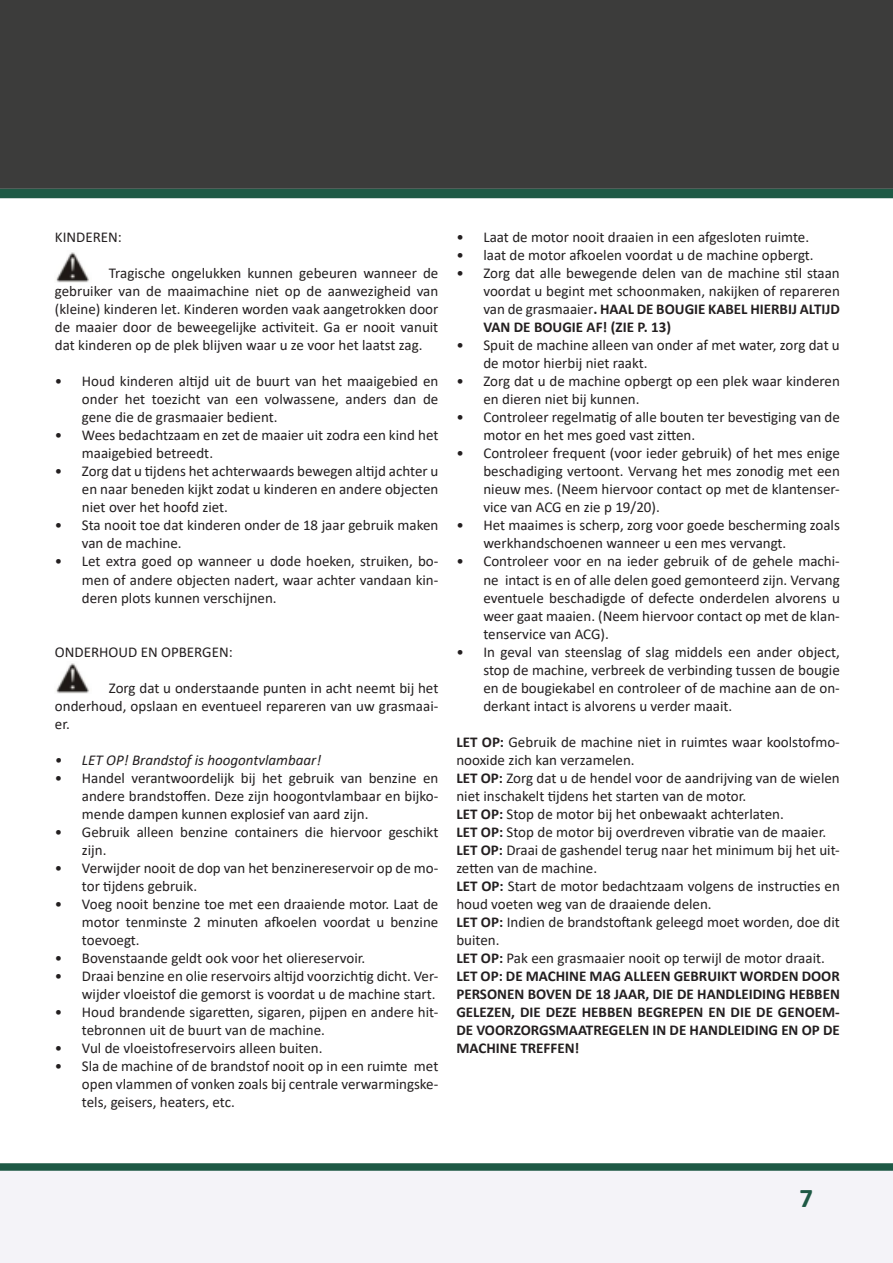
<style>
.page{position:relative;width:893px;height:1263px;background:#fff}
.page>*{position:absolute;margin:0;border:0;box-sizing:border-box;transform-origin:0 0}
.t1{font:700 27px "Calibri";color:#1e5945}
.t2{font:15px/18px "Calibri";color:#231f20;text-align:justify}
.t3{font:italic 15px "Calibri";color:#231f20}
.s1{font-weight:700}
</style>
<div class="page">
<svg style="left:0;top:1163px;width:893px;height:100px"></svg>
<div style="left:0;top:0;width:893px;height:189px;background:#3c3c3b"></div>
<div style="left:0;top:189px;width:893px;height:9px;background:#1e5945"></div>
<img style="left:56px;top:252px;width:34px;height:30px">
<img style="left:56px;top:663px;width:34px;height:30px">
<p class="t2" style="left:55px;top:229px;width:68px">KINDEREN:</p>
<p class="t2" style="left:55px;top:265px;width:385px;text-indent:54px">Tragische ongelukken kunnen gebeuren wanneer de gebruiker van de maaimachine niet op de aanwezigheid van (kleine) kinderen let. Kinderen worden vaak aangetrokken door de maaier door de beweegelijke activiteit. Ga er nooit vanuit dat kinderen op de plek blijven waar u ze voor het laatst zag.</p>
<p class="t2" style="left:82px;top:373px;width:358px;text-indent:-27px">• Houd kinderen altijd uit de buurt van het maaigebied en onder het toezicht van een volwassene, anders dan de gene die de grasmaaier bedient.</p>
<p class="t2" style="left:82px;top:427px;width:358px;text-indent:-27px">• Wees bedachtzaam en zet de maaier uit zodra een kind het maaigebied betreedt.</p>
<p class="t2" style="left:82px;top:463px;width:358px;text-indent:-27px">• Zorg dat u tijdens het achterwaards bewegen altijd achter u en naar beneden kijkt zodat u kinderen en andere objecten niet over het hoofd ziet.</p>
<p class="t2" style="left:82px;top:517px;width:358px;text-indent:-27px">• Sta nooit toe dat kinderen onder de 18 jaar gebruik maken van de machine.</p>
<p class="t2" style="left:82px;top:553px;width:358px;text-indent:-27px">• Let extra goed op wanneer u dode hoeken, struiken, bo&shy;men of andere objecten nadert, waar achter vandaan kin&shy;deren plots kunnen verschijnen.</p>
<p class="t2" style="left:55px;top:643px;width:179px">ONDERHOUD EN OPBERGEN:</p>
<p class="t2" style="left:55px;top:679px;width:385px;text-indent:54px">Zorg dat u onderstaande punten in acht neemt bij het onderhoud, opslaan en eventueel repareren van uw grasmaai&shy;er.</p>
<p class="t3" style="left:55px;top:754px;width:268px">• LET OP! Brandstof is hoogontvlambaar!</p>
<p class="t2" style="left:82px;top:769px;width:358px;text-indent:-27px">• Handel verantwoordelijk bij het gebruik van benzine en andere brandstoffen. Deze zijn hoogontvlambaar en bijko&shy;mende dampen kunnen explosief van aard zijn.</p>
<p class="t2" style="left:82px;top:823px;width:358px;text-indent:-27px">• Gebruik alleen benzine containers die hiervoor geschikt zijn.</p>
<p class="t2" style="left:82px;top:859px;width:358px;text-indent:-27px">• Verwijder nooit de dop van het benzinereservoir op de mo&shy;tor tijdens gebruik.</p>
<p class="t2" style="left:82px;top:895px;width:358px;text-indent:-27px">• Voeg nooit benzine toe met een draaiende motor. Laat de motor tenminste 2 minuten afkoelen voordat u benzine toevoegt.</p>
<p class="t2" style="left:55px;top:949px;width:312px">• Bovenstaande geldt ook voor het oliereservoir.</p>
<p class="t2" style="left:55px;top:967px;width:385px;text-align:right">• Draai benzine en olie reservoirs altijd voorzichtig dicht. Ver&shy;wijder vloeistof die gemorst is voordat u de machine start.</p>
<p class="t2" style="left:82px;top:1003px;width:358px;text-indent:-27px">• Houd brandende sigaretten, sigaren, pijpen en andere hit&shy;tebronnen uit de buurt van de machine.</p>
<p class="t2" style="left:55px;top:1039px;width:269px">• Vul de vloeistofreservoirs alleen buiten.</p>
<p class="t2" style="left:82px;top:1057px;width:358px;text-indent:-27px">• Sla de machine of de brandstof nooit op in een ruimte met open vlammen of vonken zoals bij centrale verwarmingske&shy;tels, geisers, heaters, etc.</p>
<p class="t2" style="left:456px;top:229px;width:354px">• Laat de motor nooit draaien in een afgesloten ruimte.</p>
<p class="t2" style="left:456px;top:247px;width:359px">• laat de motor afkoelen voordat u de machine opbergt.</p>
<p class="t2" style="left:483px;top:265px;width:358px;text-indent:-27px">• Zorg dat alle bewegende delen van de machine stil staan voordat u begint met schoonmaken, nakijken of repareren van de grasmaaier<span class="s1">. HAAL DE BOUGIE KABEL HIERBIJ ALTIJD VAN DE BOUGIE AF! (ZIE P. 13)</span></p>
<p class="t2" style="left:483px;top:337px;width:358px;text-indent:-27px">• Spuit de machine alleen van onder af met water, zorg dat u de motor hierbij niet raakt.</p>
<p class="t2" style="left:483px;top:373px;width:358px;text-indent:-27px">• Zorg dat u de machine opbergt op een plek waar kinderen en dieren niet bij kunnen.</p>
<p class="t2" style="left:483px;top:409px;width:358px;text-indent:-27px">• Controleer regelmatig of alle bouten ter bevestiging van de motor en het mes goed vast zitten.</p>
<p class="t2" style="left:483px;top:445px;width:358px;text-indent:-27px">• Controleer frequent (voor ieder gebruik) of het mes enige beschadiging vertoont. Vervang het mes zonodig met een nieuw mes. (Neem hiervoor contact op met de klantenser&shy;vice van ACG en zie p 19/20).</p>
<p class="t2" style="left:483px;top:517px;width:358px;text-indent:-27px">• Het maaimes is scherp, zorg voor goede bescherming zoals werkhandschoenen wanneer u een mes vervangt.</p>
<p class="t2" style="left:483px;top:553px;width:358px;text-indent:-27px">• Controleer voor en na ieder gebruik of de gehele machi&shy;ne intact is en of alle delen goed gemonteerd zijn. Vervang eventuele beschadigde of defecte onderdelen alvorens u weer gaat maaien. (Neem hiervoor contact op met de klan&shy;tenservice van ACG).</p>
<p class="t2" style="left:483px;top:643px;width:358px;text-indent:-27px">• In geval van steenslag of slag middels een ander object, stop de machine, verbreek de verbinding tussen de bougie en de bougiekabel en controleer of de machine aan de on&shy;derkant intact is alvorens u verder maait.</p>
<p class="t2" style="left:456px;top:733px;width:385px;text-align:left"><span class="s1">LET OP:</span> Gebruik de machine niet in ruimtes waar koolstofmo&shy;nooxide zich kan verzamelen.<br><span class="s1">LET OP:</span> Zorg dat u de hendel voor de aandrijving van de wielen niet inschakelt tijdens het starten van de motor.<br><span class="s1">LET OP:</span> Stop de motor bij het onbewaakt achterlaten.<br><span class="s1">LET OP:</span> Stop de motor bij overdreven vibratie van de maaier.<br><span class="s1">LET OP:</span> Draai de gashendel terug naar het minimum bij het uit&shy;zetten van de machine.<br><span class="s1">LET OP:</span> Start de motor bedachtzaam volgens de instructies en houd voeten weg van de draaiende delen.<br><span class="s1">LET OP:</span> Indien de brandstoftank geleegd moet worden, doe dit buiten.<br><span class="s1">LET OP:</span> Pak een grasmaaier nooit op terwijl de motor draait.<br><span class="s1">LET OP: DE MACHINE MAG ALLEEN GEBRUIKT WORDEN DOOR PERSONEN BOVEN DE 18 JAAR, DIE DE HANDLEIDING HEBBEN GELEZEN, DIE DEZE HEBBEN BEGREPEN EN DIE DE GENOEM-DE VOORZORGSMAATREGELEN IN DE HANDLEIDING EN OP DE MACHINE TREFFEN!</span></p>
<h1 class="t1" style="left:799px;top:1188px;width:15px">7</h1>
</div>
